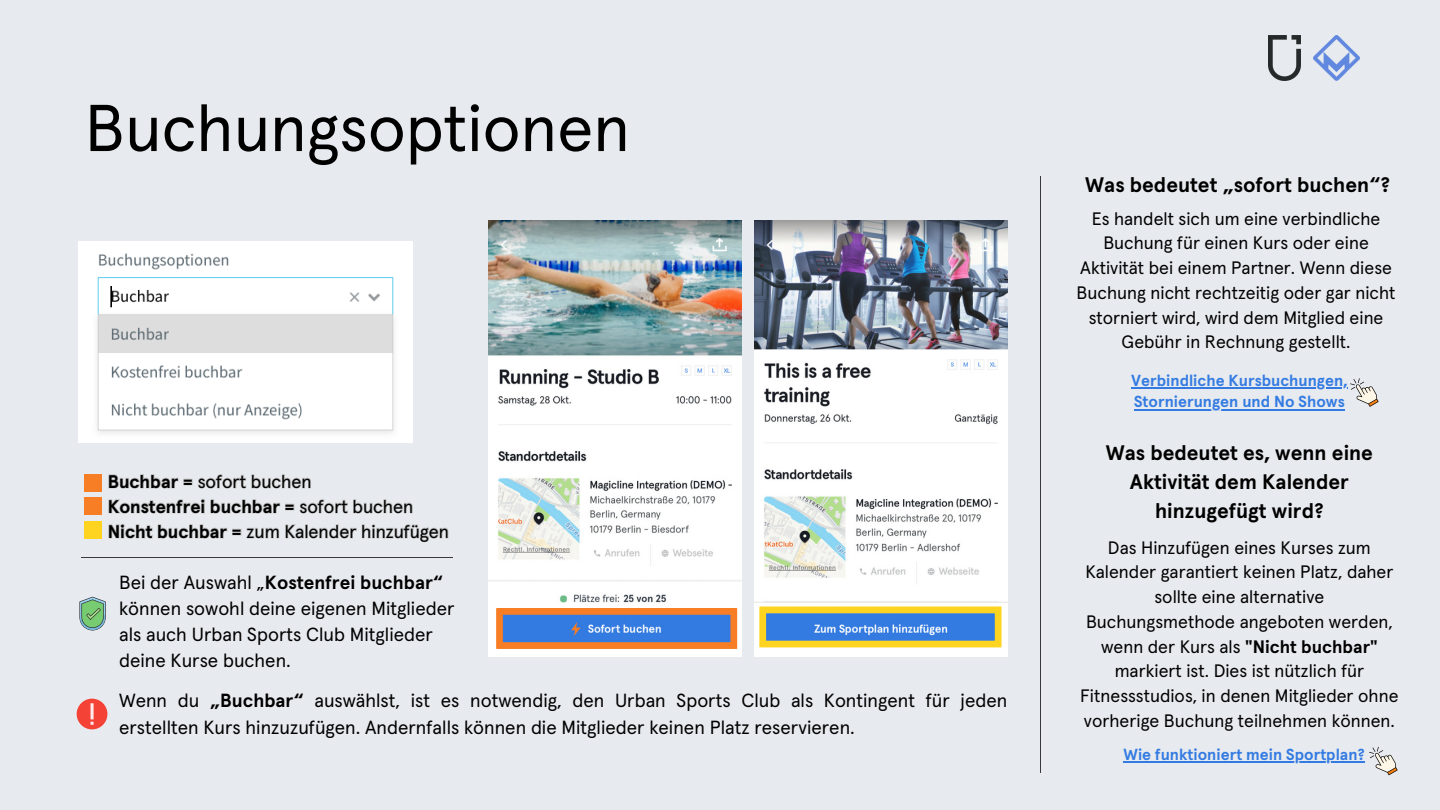
<style>
.page{position:relative;width:1440px;height:810px;background:#e7eaee}
.page>*{position:absolute;margin:0;border:0;box-sizing:border-box;transform-origin:0 0}
.t1{font:66px "Apercu Aktiv";color:#000}
.t2{font:700 21px/29.2px "Apercu Aktiv";color:#000;text-align:center}
.t3{font:19px/26.2px "Apercu Aktiv";color:#000}
.t4{font:18.3px "Apercu Aktiv";color:#000}
.t5{font:700 18.3px "Apercu Aktiv";color:#000}
.t6{font:18px/24.8px "Apercu Aktiv";color:#000;text-align:center}
.t7{font:700 16px/21.8px "Apercu Aktiv";color:#337be2}
.s1{font-weight:700}
.s2{font-weight:400}
</style>
<div class="page">
<img style="left:1268px;top:35px;width:33px;height:46px">
<img style="left:1313px;top:35px;width:46px;height:46px">
<img style="left:488px;top:221px;width:253px;height:435px">
<svg style="left:496px;top:608px;width:241px;height:41px;background:#807f9b"></svg>
<img style="left:755px;top:221px;width:253px;height:435px">
<svg style="left:759px;top:606px;width:243px;height:41px;background:#87a29e"></svg>
<div style="left:84px;top:521px;width:17px;height:18px;background:#ffd421"></div>
<div style="left:84px;top:474px;width:17px;height:18px;background:#f87e25"></div>
<div style="left:84px;top:497px;width:17px;height:18px;background:#f87e25"></div>
<hr style="left:1040px;top:176px;width:1px;height:597px;background:#38383e">
<svg style="left:1350px;top:378px;width:29px;height:29px"></svg>
<hr style="left:1124px;top:762px;width:241px;height:1px;background:#337be2">
<svg style="left:1369px;top:747px;width:29px;height:28px"></svg>
<img style="left:78px;top:241px;width:334px;height:202px">
<div style="left:77px;top:699px;width:30px;height:30px;background:#f44336;border-radius:50%"></div>
<svg style="left:91px;top:703px;width:3px;height:22px"></svg>
<svg style="left:79px;top:597px;width:27px;height:33px"></svg>
<svg style="left:108px;top:474px;width:203px;height:15px"></svg>
<svg style="left:108px;top:498px;width:305px;height:16px"></svg>
<svg style="left:108px;top:523px;width:341px;height:20px"></svg>
<hr style="left:1131px;top:387px;width:217px;height:2px;background:#337be2">
<hr style="left:1134px;top:409px;width:211px;height:1px;background:#337be2">
<hr style="left:81px;top:558px;width:371px;height:1px;background:#38383e">
<p class="t1" style="left:85px;top:99px;width:547px">Buchungsoptionen</p>
<p class="t4" style="left:108px;top:473px;width:205px"><span class="s1">Buchbar =</span> sofort buchen</p>
<p class="t5" style="left:108px;top:498px;width:307px">Konstenfrei buchbar = <span class="s2">sofort buchen</span></p>
<p class="t4" style="left:108px;top:523px;width:343px"><span class="s1">Nicht buchbar =</span> zum Kalender hinzufügen</p>
<p class="t3" style="left:119px;top:570px;width:337px">Bei der Auswahl „<span class="s1">Kostenfrei buchbar“ </span>können sowohl deine eigenen Mitglieder als auch Urban Sports Club Mitglieder deine Kurse buchen.</p>
<p class="t3" style="left:119px;top:689px;width:890px">Wenn du <span class="s1">„Buchbar“</span> auswählst, ist es notwendig, den Urban Sports Club als Kontingent für jeden erstellten Kurs hinzuzufügen. Andernfalls können die Mitglieder keinen Platz reservieren.</p>
<p class="t2" style="left:1085px;top:171px;width:306px">Was bedeutet „sofort buchen“?</p>
<p class="t6" style="left:1077px;top:207px;width:320px">Es handelt sich um eine verbindliche Buchung für einen Kurs oder eine Aktivität bei einem Partner. Wenn diese Buchung nicht rechtzeitig oder gar nicht storniert wird, wird dem Mitglied eine Gebühr in Rechnung gestellt.</p>
<p class="t7" style="left:1131px;top:370px;width:218px">Verbindliche Kursbuchungen,<br>Stornierungen und No Shows</p>
<p class="t2" style="left:1106px;top:439px;width:269px">Was bedeutet es, wenn eine<br>Aktivität dem Kalender hinzugefügt wird?</p>
<p class="t6" style="left:1080px;top:536px;width:320px">Das Hinzufügen eines Kurses zum Kalender garantiert keinen Platz, daher sollte eine alternative Buchungsmethode angeboten werden, wenn der Kurs als <span class="s1">"Nicht buchbar" </span>markiert ist. Dies ist nützlich für Fitnessstudios, in denen Mitglieder ohne vorherige Buchung teilnehmen können.</p>
<p class="t7" style="left:1124px;top:745px;width:243px">Wie funktioniert mein Sportplan?</p>
</div>
